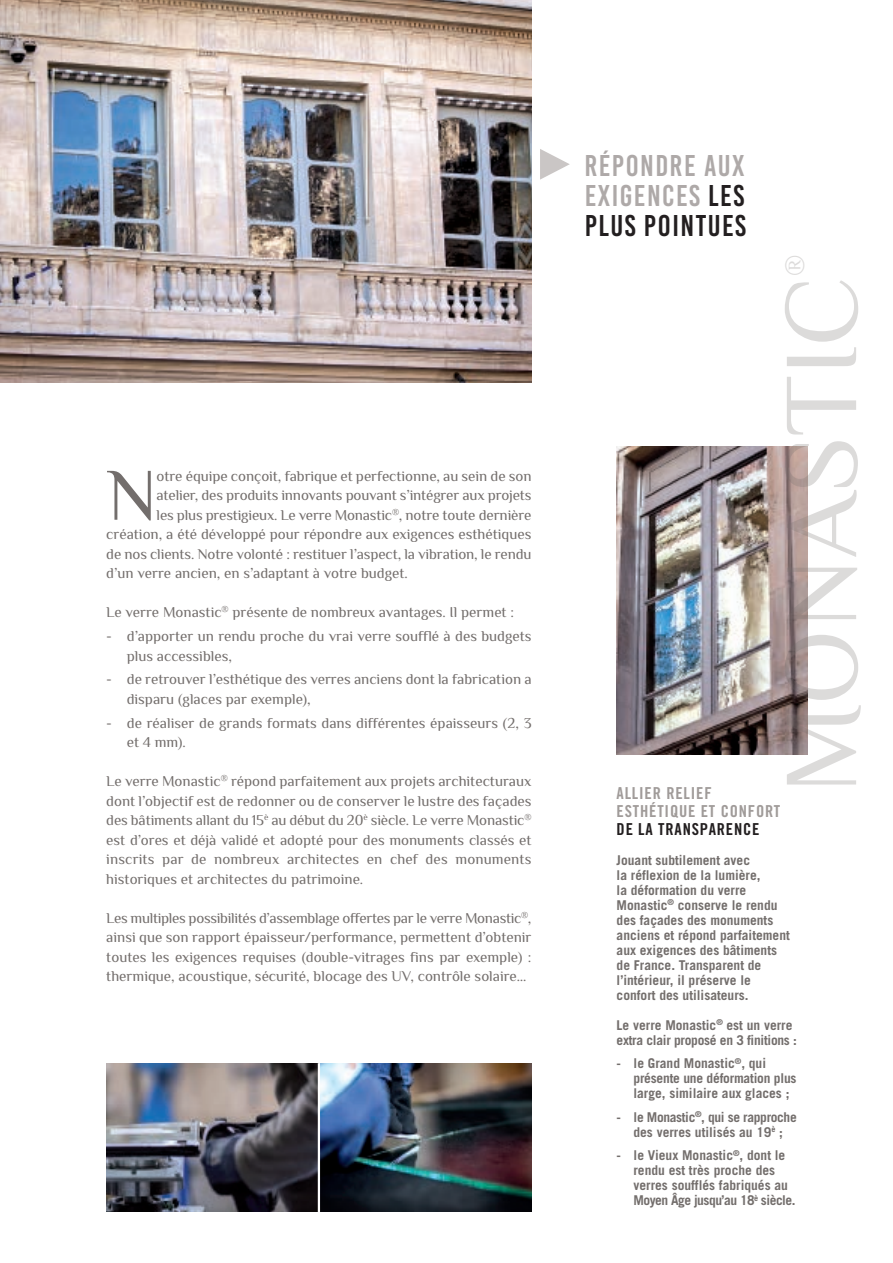
<style>
.page{position:relative;width:893px;height:1263px;background:#fff}
.page>*{position:absolute;margin:0;border:0;box-sizing:border-box;transform-origin:0 0}
.t1{font:105px "Philosopher";letter-spacing:-.005em;color:rgb(115 110 108/.25)}
.t2{font:74.1px "Philosopher";color:#736e6c}
.t3{font:30px/30px "Bebas Kai";letter-spacing:.05em;color:#aea9a8;text-align:justify}
.t4{font:27px "Philosopher";color:rgb(115 110 108/.25)}
.t5{font:16.5px/18px "Trade Gothic Bold Cond Twenty";letter-spacing:.05em;color:#a09b99}
.t6{font:16.5px "Trade Gothic Bold Cond Twenty";letter-spacing:.05em;color:#231f20}
.t7{font:15px/19.5px "Philosopher";color:#736e6c}
.t8{font:700 13.5px/15px "Trade Gothic";color:#736e6c}
.t9{font:700 13.5px/15px "Trade Gothic";letter-spacing:-.02em;color:#736e6c}
.t10{font:700 13.5px/15px "Trade Gothic";letter-spacing:-.025em;color:#736e6c;text-align:center}
.s1{color:#231f20}
</style>
<div class="page">
<img style="left:0;top:0;width:531px;height:383px">
<svg style="left:540px;top:149px;width:30px;height:31px"></svg>
<img style="left:106px;top:1063px;width:425px;height:149px">
<img style="left:617px;top:446px;width:191px;height:309px">
<hr style="left:318px;top:1063px;width:2px;height:149px;background:#fff">
<h2 class="t2" style="left:106px;top:456px;width:52px">N</h2>
<p class="t7" style="left:157px;top:466px;width:376px">otre équipe conçoit, fabrique et perfectionne, au sein de son</p>
<p class="t7" style="left:157px;top:486px;width:376px">atelier, des produits innovants pouvant s’intégrer aux projets</p>
<p class="t7" style="left:157px;top:505px;width:376px">les plus prestigieux. Le verre Monastic<sup>®</sup>, notre toute dernière</p>
<p class="t7" style="left:106px;top:525px;width:427px">création, a été développé pour répondre aux exigences esthétiques</p>
<p class="t7" style="left:106px;top:544px;width:427px">de nos clients. Notre volonté : restituer l’aspect, la vibration, le rendu</p>
<p class="t7" style="left:106px;top:564px;width:303px">d’un verre ancien, en s’adaptant à votre budget.</p>
<p class="t7" style="left:106px;top:603px;width:409px">Le verre Monastic<sup>®</sup> présente de nombreux avantages. Il permet :</p>
<p class="t7" style="left:127px;top:626px;width:406px;text-indent:-20px">- d’apporter un rendu proche du vrai verre soufflé à des budgets plus accessibles,</p>
<p class="t7" style="left:127px;top:670px;width:406px;text-indent:-20px">- de retrouver l’esthétique des verres anciens dont la fabrication a disparu (glaces par exemple),</p>
<p class="t7" style="left:127px;top:713px;width:406px;text-indent:-20px">- de réaliser de grands formats dans différentes épaisseurs (2, 3 et 4 mm).</p>
<p class="t7" style="left:106px;top:771px;width:427px;text-align:justify">Le verre Monastic<sup>®</sup> répond parfaitement aux projets architecturaux dont l’objectif est de redonner ou de conserver le lustre des façades des bâtiments allant du 15<sup>è</sup> au début du 20<sup>è</sup> siècle. Le verre Monastic<sup>® </sup>est d’ores et déjà validé et adopté pour des monuments classés et inscrits par de nombreux architectes en chef des monuments historiques et architectes du patrimoine.</p>
<p class="t7" style="left:106px;top:908px;width:427px;text-align:justify">Les multiples possibilités d’assemblage offertes par le verre Monastic<sup>®</sup>, ainsi que son rapport épaisseur/performance, permettent d’obtenir toutes les exigences requises (double-vitrages fins par exemple) : thermique, acoustique, sécurité, blocage des UV, contrôle solaire…</p>
<h3 class="t3" style="left:585px;top:150px;width:163px">RÉPONDRE AUX EXIGENCES <span class="s1">LES PLUS POINTUES</span></h3>
<h3 class="t4" style="left:781px;top:276px;width:23px;rotate:-90deg">®</h3>
<h1 class="t1" style="left:766px;top:793px;width:519px;rotate:-90deg">MONASTIC</h1>
<p class="t5" style="left:617px;top:785px;width:165px">ALLIER RELIEF<br>ESTHÉTIQUE ET CONFORT</p>
<p class="t6" style="left:617px;top:823px;width:144px">DE LA TRANSPARENCE</p>
<p class="t8" style="left:617px;top:853px;width:175px">Jouant subtilement avec<br>la réflexion de la lumière,<br>la déformation du verre<br>Monastic<sup>®</sup> conserve le rendu des façades des monuments anciens et répond parfaitement aux exigences des bâtiments de France. Transparent de l’intérieur, il préserve le confort des utilisateurs.</p>
<p class="t9" style="left:617px;top:1018px;width:182px">Le verre Monastic<sup>®</sup> est un verre extra clair proposé en 3 finitions :</p>
<p class="t8" style="left:633px;top:1057px;width:165px;text-indent:-17px">- le Grand Monastic<sup>®</sup>, qui présente une déformation plus large, similaire aux glaces ;</p>
<p class="t10" style="left:617px;top:1110px;width:182px">- le Monastic<sup>®</sup>, qui se rapproche des verres utilisés au 19<sup>è</sup> ;</p>
<p class="t8" style="left:633px;top:1149px;width:164px;text-indent:-17px">- le Vieux Monastic<sup>®</sup>, dont le rendu est très proche des verres soufflés fabriqués au<br>Moyen Âge jusqu’au 18<sup>è</sup> siècle.</p>
</div>
